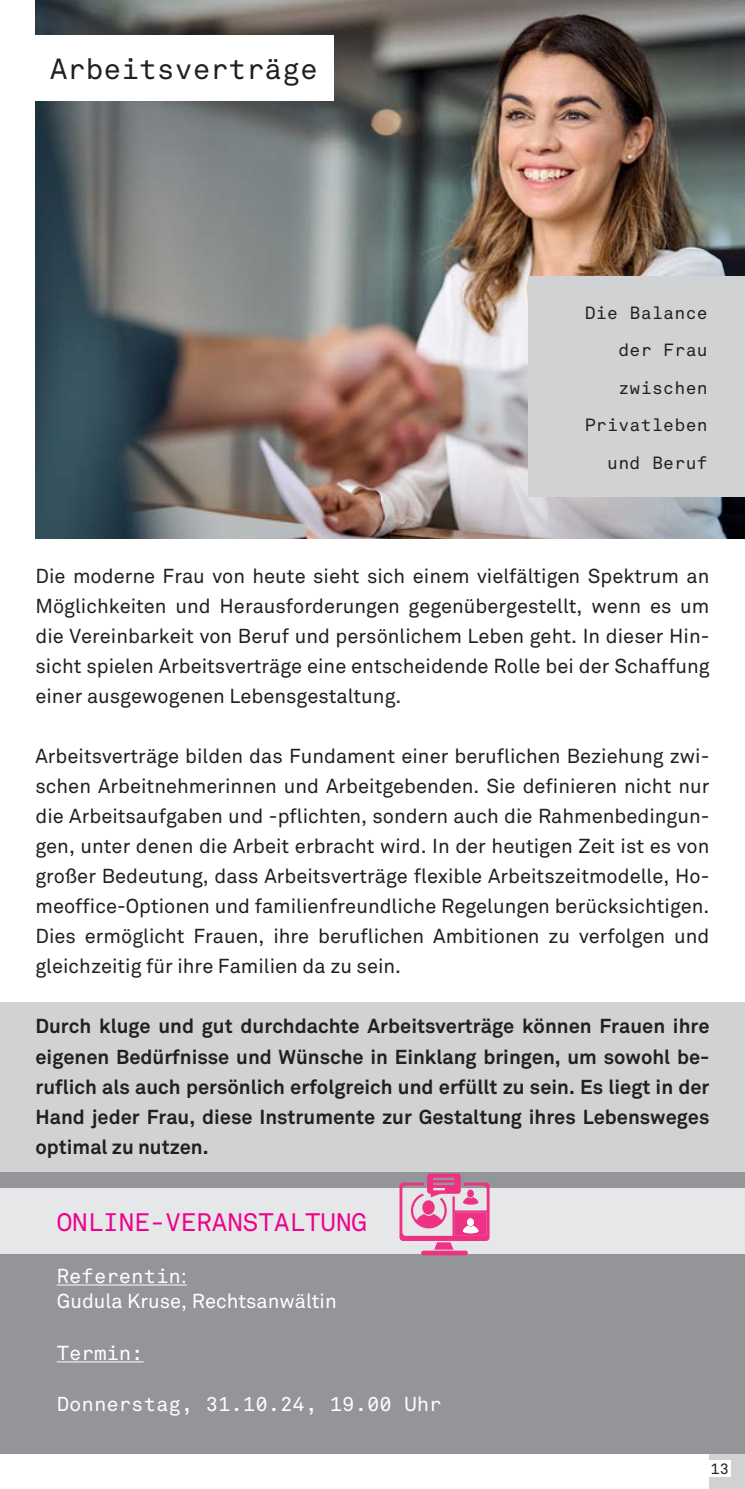
<style>
.page{position:relative;width:745px;height:1489px;background:#fff}
.page>*{position:absolute;margin:0;border:0;box-sizing:border-box;transform-origin:0 0}
.t1{font:28.75px "Akkurat Mono";color:#231f20}
.t2{font:25px "Akkurat Mono";color:#ed028c}
.t3{font:20px/30px "Akkurat";color:#231f20;text-align:justify}
.t4{font:700 20px/30px "Akkurat";color:#231f20;text-align:justify}
.t5{font:20px "Akkurat Mono";color:#fff}
.t6{font:20px "Akkurat";color:#fff}
.t7{font:17.5px/37.5px "Akkurat Mono";letter-spacing:.02em;color:#231f20;text-align:right}
.t8{font:15px "Akkurat Mono";color:#231f20}
.s1{font-family:"Akkurat"}
</style>
<div class="page">
<div style="left:709px;top:1453px;width:35px;height:35px;background:#d1d2d4"></div>
<div style="left:704px;top:1460px;width:26px;height:16px;background:#fff"></div>
<img style="left:35px;top:0;width:709px;height:539px">
<div style="left:21px;top:35px;width:312px;height:66px;background:#fff"></div>
<div style="left:0;top:1001px;width:744px;height:170px;background:#d1d2d4"></div>
<div style="left:0;top:1171px;width:744px;height:282px;background:#939598"></div>
<div style="left:0;top:1188px;width:744px;height:65px;background:#e6e7e9"></div>
<hr style="left:57px;top:1284px;width:130px;height:1px;background:#fff">
<hr style="left:57px;top:1361px;width:86px;height:1px;background:#fff">
<div style="left:421px;top:1250px;width:46px;height:5px;background:#ee3283;border-radius:2px"></div>
<svg style="left:399px;top:1173px;width:90px;height:76px"></svg>
<div style="left:528px;top:276px;width:216px;height:221px;background:#d1d2d4"></div>
<h1 class="t1" style="left:50px;top:51px;width:269px">Arbeitsverträge</h1>
<p class="t7" style="left:584px;top:294px;width:124px">Die Balance der Frau zwischen<br>Privatleben und Beruf</p>
<p class="t3" style="left:35px;top:561px;width:675px">Die moderne Frau von heute sieht sich einem vielfältigen Spektrum an Möglichkeiten und Herausforderungen gegenübergestellt, wenn es um die Vereinbarkeit von Beruf und persönlichem Leben geht. In dieser Hin&shy;sicht spielen Arbeitsverträge eine entscheidende Rolle bei der Schaffung einer ausgewogenen Lebensgestaltung.</p>
<p class="t3" style="left:35px;top:741px;width:675px">Arbeitsverträge bilden das Fundament einer beruflichen Beziehung zwi&shy;schen Arbeitnehmerinnen und Arbeitgebenden. Sie definieren nicht nur die Arbeitsaufgaben und -pflichten, sondern auch die Rahmenbedingun&shy;gen, unter denen die Arbeit erbracht wird. In der heutigen Zeit ist es von großer Bedeutung, dass Arbeitsverträge flexible Arbeitszeitmodelle, Ho&shy;meoffice-Optionen und familienfreundliche Regelungen berücksichtigen.<br>Dies ermöglicht Frauen, ihre beruflichen Ambitionen zu verfolgen und gleichzeitig für ihre Familien da zu sein.</p>
<p class="t4" style="left:35px;top:1011px;width:675px">Durch kluge und gut durchdachte Arbeitsverträge können Frauen ihre eigenen Bedürfnisse und Wünsche in Einklang bringen, um sowohl be&shy;ruflich als auch persönlich erfolgreich und erfüllt zu sein. Es liegt in der Hand jeder Frau, diese Instrumente zur Gestaltung ihres Lebensweges optimal zu nutzen.</p>
<p class="t2" style="left:57px;top:1207px;width:311px">ONLINE-VERANSTALTUNG</p>
<p class="t5" style="left:57px;top:1263px;width:132px">Referentin<span class="s1">:</span></p>
<p class="t6" style="left:57px;top:1289px;width:281px">Gudula Kruse, Rechtsanwältin</p>
<p class="t5" style="left:57px;top:1340px;width:88px">Termin:</p>
<p class="t5" style="left:57px;top:1391px;width:386px">Donnerstag, 31.10.24, 19.00 Uhr</p>
<p class="t8" style="left:710px;top:1459px;width:20px">13</p>
</div>
